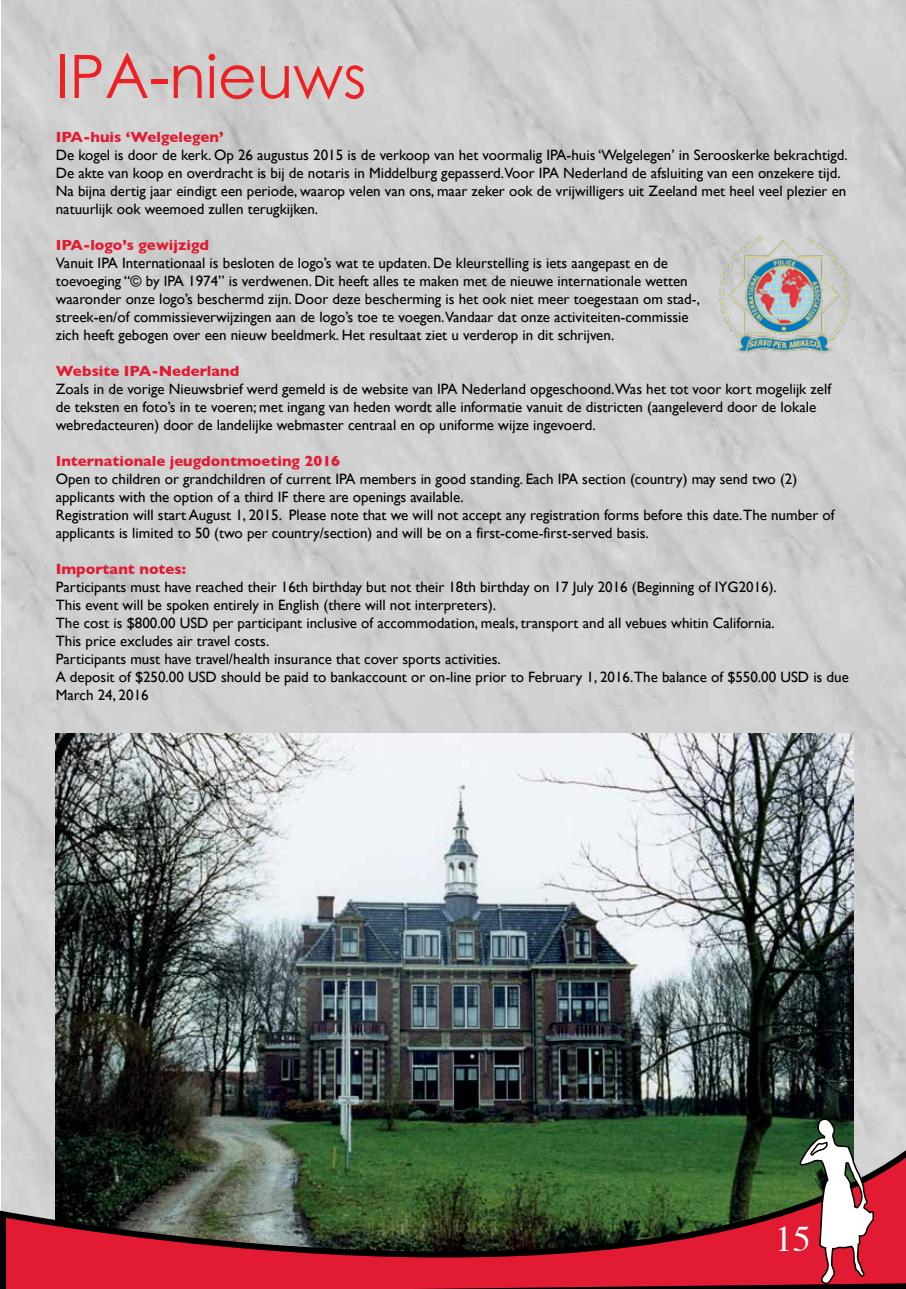
<style>
.page{position:relative;width:906px;height:1289px;background:#fff}
.page>*{position:absolute;margin:0;border:0;box-sizing:border-box;transform-origin:0 0}
.t1{font:300 60px "ST Heiti TC";color:#ed2124}
.t2{font:36px "Times";color:#fff}
.t3{font:15px/18px "Gill Sans";color:#000}
.t4{font:700 15px "Gill Sans";color:#e21b32}
</style>
<div class="page">
<img style="left:2px;top:0;width:904px;height:1134px">
<img style="left:56px;top:733px;width:797px;height:401px">
<img style="left:717px;top:232px;width:136px;height:125px">
<svg style="left:0;top:1134px;width:906px;height:154px"></svg>
<svg style="left:797px;top:1115px;width:77px;height:173px"></svg>
<h1 class="t1" style="left:56px;top:28px;width:312px">IPA-nieuws</h1>
<p class="t4" style="left:56px;top:125px;width:169px">IPA-huis ‘Welgelegen’</p>
<p class="t3" style="left:56px;top:146px;width:793px">De kogel is door de kerk. Op 26 augustus 2015 is de verkoop van het voormalig IPA-huis ‘Welgelegen’ in Serooskerke bekrachtigd.<br>De akte van koop en overdracht is bij de notaris in Middelburg gepasserd.Voor IPA Nederland de afsluiting van een onzekere tijd.<br>Na bijna dertig jaar eindigt een periode, waarop velen van ons, maar zeker ook de vrijwilligers uit Zeeland met heel veel plezier en natuurlijk ook weemoed zullen terugkijken.</p>
<p class="t4" style="left:56px;top:233px;width:155px">IPA-logo’s gewijzigd</p>
<p class="t3" style="left:56px;top:254px;width:646px">Vanuit IPA Internationaal is besloten de logo’s wat te updaten. De kleurstelling is iets aangepast en de toevoeging “© by IPA 1974” is verdwenen. Dit heeft alles te maken met de nieuwe internationale wetten waaronder onze logo’s beschermd zijn. Door deze bescherming is het ook niet meer toegestaan om stad-, streek-en/of commissieverwijzingen aan de logo’s toe te voegen.Vandaar dat onze activiteiten-commissie zich heeft gebogen over een nieuw beeldmerk. Het resultaat ziet u verderop in dit schrijven.</p>
<p class="t4" style="left:56px;top:359px;width:185px">Website IPA-Nederland</p>
<p class="t3" style="left:56px;top:380px;width:777px">Zoals in de vorige Nieuwsbrief werd gemeld is de website van IPA Nederland opgeschoond.Was het tot voor kort mogelijk zelf de teksten en foto’s in te voeren; met ingang van heden wordt alle informatie vanuit de districten (aangeleverd door de lokale webredacteuren) door de landelijke webmaster centraal en op uniforme wijze ingevoerd.</p>
<p class="t4" style="left:56px;top:449px;width:286px">Internationale jeugdontmoeting 2016</p>
<p class="t3" style="left:56px;top:470px;width:780px">Open to children or grandchildren of current IPA members in good standing. Each IPA section (country) may send two (2) applicants with the option of a third IF there are openings available.<br>Registration will start August 1, 2015. Please note that we will not accept any registration forms before this date.The number of applicants is limited to 50 (two per country/section) and will be on a first-come-first-served basis.</p>
<p class="t4" style="left:56px;top:557px;width:132px">Important notes:</p>
<p class="t3" style="left:56px;top:578px;width:794px">Participants must have reached their 16th birthday but not their 18th birthday on 17 July 2016 (Beginning of IYG2016).<br>This event will be spoken entirely in English (there will not interpreters).<br>The cost is $800.00 USD per participant inclusive of accommodation, meals, transport and all vebues whitin California.<br>This price excludes air travel costs.<br>Participants must have travel/health insurance that cover sports activities.<br>A deposit of $250.00 USD should be paid to bankaccount or on-line prior to February 1, 2016.The balance of $550.00 USD is due March 24, 2016</p>
<h2 class="t2" style="left:774px;top:1205px;width:37px">15</h2>
<h2 class="t2" style="left:764px;top:1219px;width:37px">15</h2>
</div>
